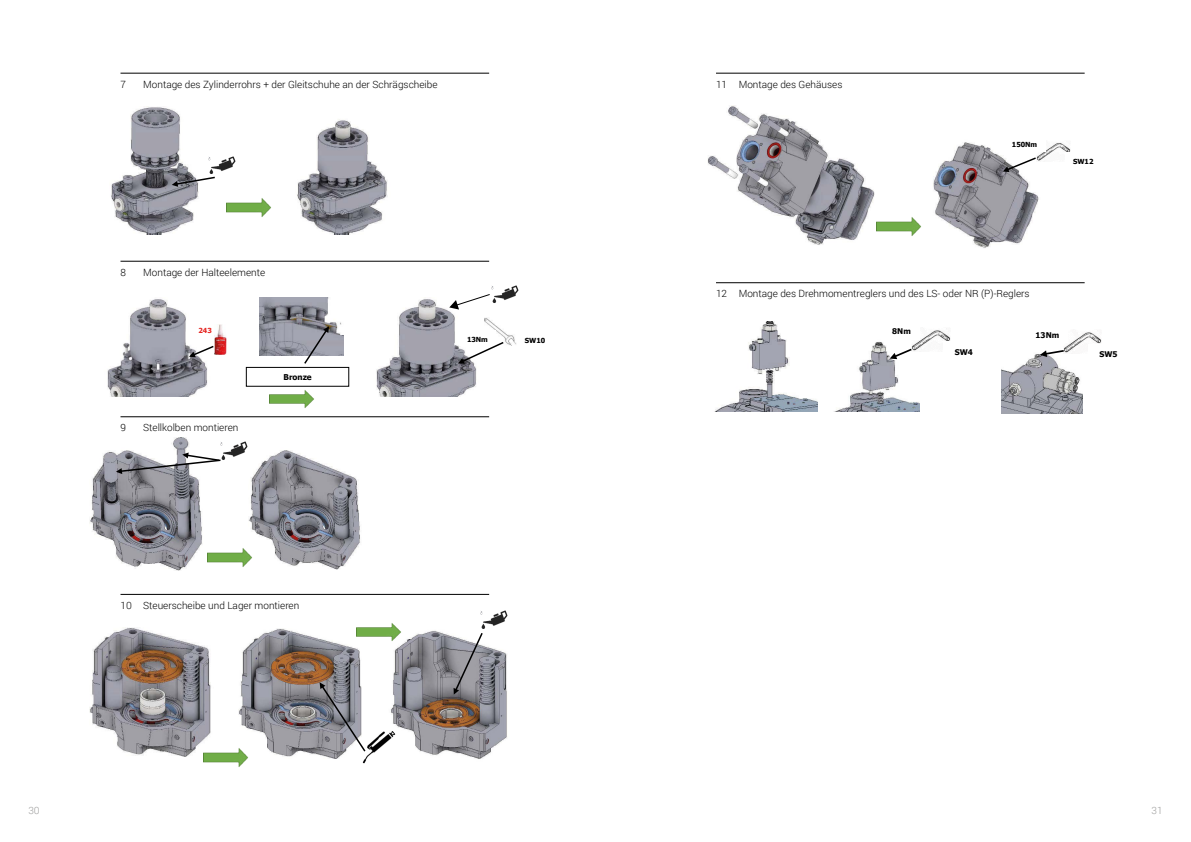
<style>
.page{position:relative;width:1191px;height:842px;background:#fff}
.page>*{position:absolute;margin:0;border:0;box-sizing:border-box;transform-origin:0 0}
.t1{font:300 10px "Roboto";color:#000}
.t2{font:300 10px "Roboto";color:#9d9d9c}
.t3{font:700 8px "Tahoma";color:#000}
.t4{font:700 7.8px "Tahoma";letter-spacing:.005em;color:#000}
.t5{font:700 7px "Tahoma";color:#000}
.t6{font:700 7px "Tahoma";color:#e52420}
</style>
<div class="page">
<img style="left:107px;top:299px;width:110px;height:97px">
<img style="left:260px;top:298px;width:84px;height:57px">
<div style="left:246px;top:367px;width:103px;height:20px;border:1px solid #000"></div>
<svg style="left:303px;top:326px;width:26px;height:38px"></svg>
<img style="left:376px;top:299px;width:101px;height:98px">
<img style="left:269px;top:390px;width:45px;height:18px">
<div style="left:190px;top:322px;width:30px;height:17px;background:#fff"></div>
<img style="left:214px;top:324px;width:12px;height:30px">
<svg style="left:189px;top:344px;width:26px;height:13px"></svg>
<img style="left:484px;top:318px;width:32px;height:27px">
<div style="left:459px;top:330px;width:36px;height:16px;background:#fff"></div>
<svg style="left:458px;top:341px;width:47px;height:23px"></svg>
<img style="left:90px;top:437px;width:112px;height:133px">
<img style="left:248px;top:450px;width:112px;height:120px">
<img style="left:221px;top:442px;width:27px;height:18px">
<svg style="left:116px;top:452px;width:106px;height:22px"></svg>
<img style="left:89px;top:627px;width:122px;height:129px">
<img style="left:239px;top:628px;width:122px;height:131px">
<img style="left:391px;top:630px;width:116px;height:129px">
<img style="left:362px;top:731px;width:33px;height:33px">
<svg style="left:319px;top:682px;width:48px;height:71px;background:#95969e"></svg>
<img style="left:207px;top:547px;width:45px;height:20px">
<img style="left:203px;top:748px;width:45px;height:19px">
<img style="left:356px;top:623px;width:45px;height:19px">
<img style="left:480px;top:611px;width:27px;height:18px">
<svg style="left:449px;top:294px;width:41px;height:16px"></svg>
<img style="left:491px;top:285px;width:27px;height:18px">
<svg style="left:453px;top:631px;width:31px;height:64px;background:#9c9ca2"></svg>
<img style="left:297px;top:119px;width:91px;height:116px">
<img style="left:111px;top:107px;width:88px;height:127px">
<img style="left:227px;top:198px;width:44px;height:19px">
<img style="left:209px;top:156px;width:27px;height:18px">
<svg style="left:172px;top:176px;width:43px;height:11px"></svg>
<img style="left:707px;top:106px;width:168px;height:139px">
<img style="left:876px;top:142px;width:163px;height:106px">
<img style="left:877px;top:217px;width:45px;height:19px">
<img style="left:1036px;top:143px;width:34px;height:19px">
<div style="left:1004px;top:136px;width:41px;height:16px;background:#fff"></div>
<svg style="left:1002px;top:156px;width:35px;height:16px"></svg>
<div style="left:1065px;top:153px;width:36px;height:16px;background:#fff"></div>
<img style="left:714px;top:322px;width:104px;height:90px">
<img style="left:834px;top:341px;width:85px;height:71px">
<img style="left:911px;top:328px;width:39px;height:23px">
<div style="left:883px;top:322px;width:36px;height:17px;background:#fff"></div>
<svg style="left:889px;top:347px;width:24px;height:12px"></svg>
<div style="left:943px;top:342px;width:41px;height:18px;background:#fff"></div>
<img style="left:1001px;top:354px;width:81px;height:60px">
<img style="left:1064px;top:332px;width:38px;height:21px">
<div style="left:1088px;top:344px;width:40px;height:18px;background:#fff"></div>
<div style="left:1027px;top:325px;width:40px;height:18px;background:#fff"></div>
<svg style="left:1040px;top:349px;width:25px;height:8px"></svg>
<hr style="left:716px;top:73px;width:368px;height:1px;background:#000">
<hr style="left:716px;top:282px;width:368px;height:1px;background:#000">
<hr style="left:120px;top:73px;width:369px;height:1px;background:#000">
<hr style="left:120px;top:261px;width:369px;height:1px;background:#000">
<hr style="left:120px;top:416px;width:369px;height:1px;background:#000">
<hr style="left:120px;top:594px;width:369px;height:1px;background:#000">
<p class="t1" style="left:120px;top:77px;width:7px">7</p>
<p class="t1" style="left:143px;top:77px;width:296px">Montage des Zylinderrohrs + der Gleitschuhe an der Schrägscheibe</p>
<p class="t1" style="left:120px;top:265px;width:7px">8</p>
<p class="t1" style="left:143px;top:265px;width:124px">Montage der Halteelemente</p>
<p class="t6" style="left:198px;top:325px;width:15px">243</p>
<p class="t1" style="left:120px;top:421px;width:7px">9</p>
<p class="t1" style="left:143px;top:421px;width:97px">Stellkolben montieren</p>
<p class="t3" style="left:283px;top:371px;width:30px">Bronze</p>
<p class="t1" style="left:120px;top:598px;width:180px">10 Steuerscheibe und Lager montieren</p>
<p class="t5" style="left:467px;top:334px;width:22px">13Nm</p>
<p class="t5" style="left:525px;top:335px;width:22px">SW10</p>
<p class="t1" style="left:716px;top:77px;width:128px">11 Montage des Gehäuses</p>
<p class="t5" style="left:1012px;top:140px;width:27px">150Nm</p>
<p class="t5" style="left:1073px;top:157px;width:22px">SW12</p>
<p class="t1" style="left:716px;top:287px;width:315px">12 Montage des Drehmomentreglers und des LS- oder NR (P)-Reglers</p>
<p class="t4" style="left:892px;top:326px;width:20px">8Nm</p>
<p class="t4" style="left:1035px;top:330px;width:25px">13Nm</p>
<p class="t4" style="left:954px;top:346px;width:20px">SW4</p>
<p class="t4" style="left:1099px;top:349px;width:20px">SW5</p>
<p class="t2" style="left:28px;top:803px;width:13px">30</p>
<p class="t2" style="left:1151px;top:803px;width:13px">31</p>
</div>
